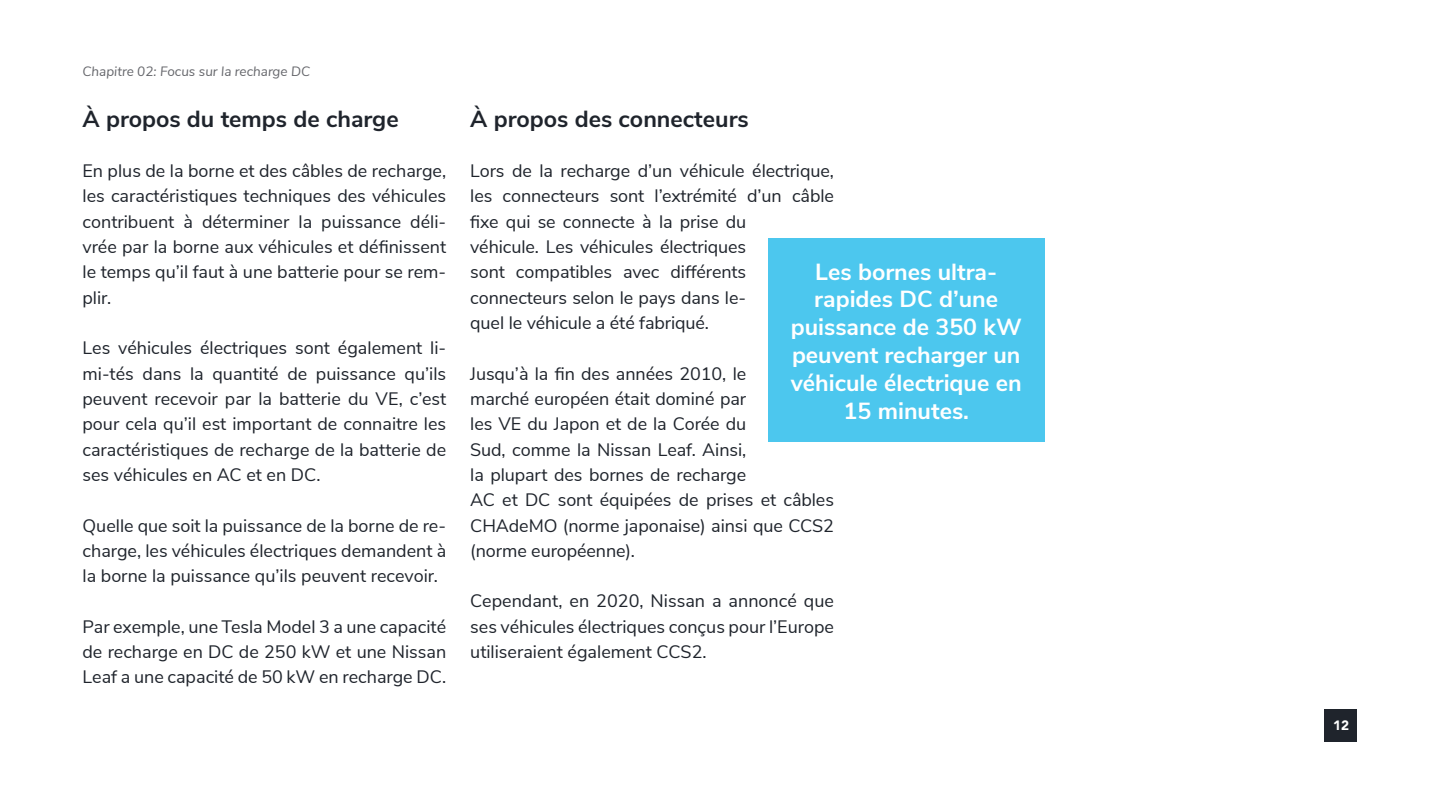
<style>
.page{position:relative;width:1440px;height:810px;background:#fff}
.page>*{position:absolute;margin:0;border:0;box-sizing:border-box;transform-origin:0 0}
.t1{font:700 23.25px/27.9px "Nunito Sans";color:#fff;text-align:center}
.t2{font:700 23.25px "Nunito Sans";color:#1f242c}
.t3{font:18px/25.3px "Nunito Sans";letter-spacing:-.005em;color:#1f242c;text-align:justify}
.t4{font:italic 13.5px "Nunito Sans";color:#65666b}
.t5{font:900 13.5px "Avenir";color:#fff}
</style>
<div class="page">
<div style="left:1324px;top:709px;width:34px;height:33px;background:#1f242c"></div>
<div style="left:768px;top:238px;width:277px;height:204px;background:#4cc7ee"></div>
<p class="t4" style="left:82px;top:61px;width:229px">Chapitre 02: Focus sur la recharge DC</p>
<p class="t2" style="left:82px;top:101px;width:318px">À propos du temps de charge</p>
<p class="t3" style="left:82px;top:157px;width:365px">En plus de la borne et des câbles de recharge, les caractéristiques techniques des véhicules contribuent à déterminer la puissance déli&shy;vrée par la borne aux véhicules et définissent le temps qu’il faut à une batterie pour se rem&shy;plir.</p>
<p class="t3" style="left:82px;top:334px;width:365px">Les véhicules électriques sont également li&shy;mi-tés dans la quantité de puissance qu’ils peuvent recevoir par la batterie du VE, c’est pour cela qu’il est important de connaitre les caractéristiques de recharge de la batterie de ses véhicules en AC et en DC.</p>
<p class="t3" style="left:82px;top:512px;width:365px">Quelle que soit la puissance de la borne de re&shy;charge, les véhicules électriques demandent à la borne la puissance qu’ils peuvent recevoir.</p>
<p class="t3" style="left:82px;top:613px;width:365px">Par exemple, une Tesla Model 3 a une capacité de recharge en DC de 250 kW et une Nissan Leaf a une capacité de 50 kW en recharge DC.</p>
<p class="t2" style="left:470px;top:101px;width:280px">À propos des connecteurs</p>
<p class="t3" style="left:470px;top:157px;width:365px;text-align:left">Lors de la recharge d’un véhicule électrique, les connecteurs sont l’extrémité d’un câble fixe qui se connecte à la prise du<br>véhicule. Les véhicules électriques<br>sont compatibles avec différents connecteurs selon le pays dans le-<br>quel le véhicule a été fabriqué.</p>
<p class="t3" style="left:470px;top:360px;width:365px;text-align:left">Jusqu’à la fin des années 2010, le<br>marché européen était dominé par<br>les VE du Japon et de la Corée du<br>Sud, comme la Nissan Leaf. Ainsi,<br>la plupart des bornes de recharge<br>AC et DC sont équipées de prises et câbles CHAdeMO (norme japonaise) ainsi que CCS2 (norme européenne).</p>
<p class="t3" style="left:470px;top:587px;width:365px">Cependant, en 2020, Nissan a annoncé que ses véhicules électriques conçus pour l’Europe utiliseraient également CCS2.</p>
<p class="t1" style="left:791px;top:256px;width:233px">Les bornes ultra&shy;rapides DC d’une puissance de 350 kW peuvent recharger un véhicule électrique en<br>15 minutes.</p>
<p class="t5" style="left:1333px;top:713px;width:17px">12</p>
</div>
